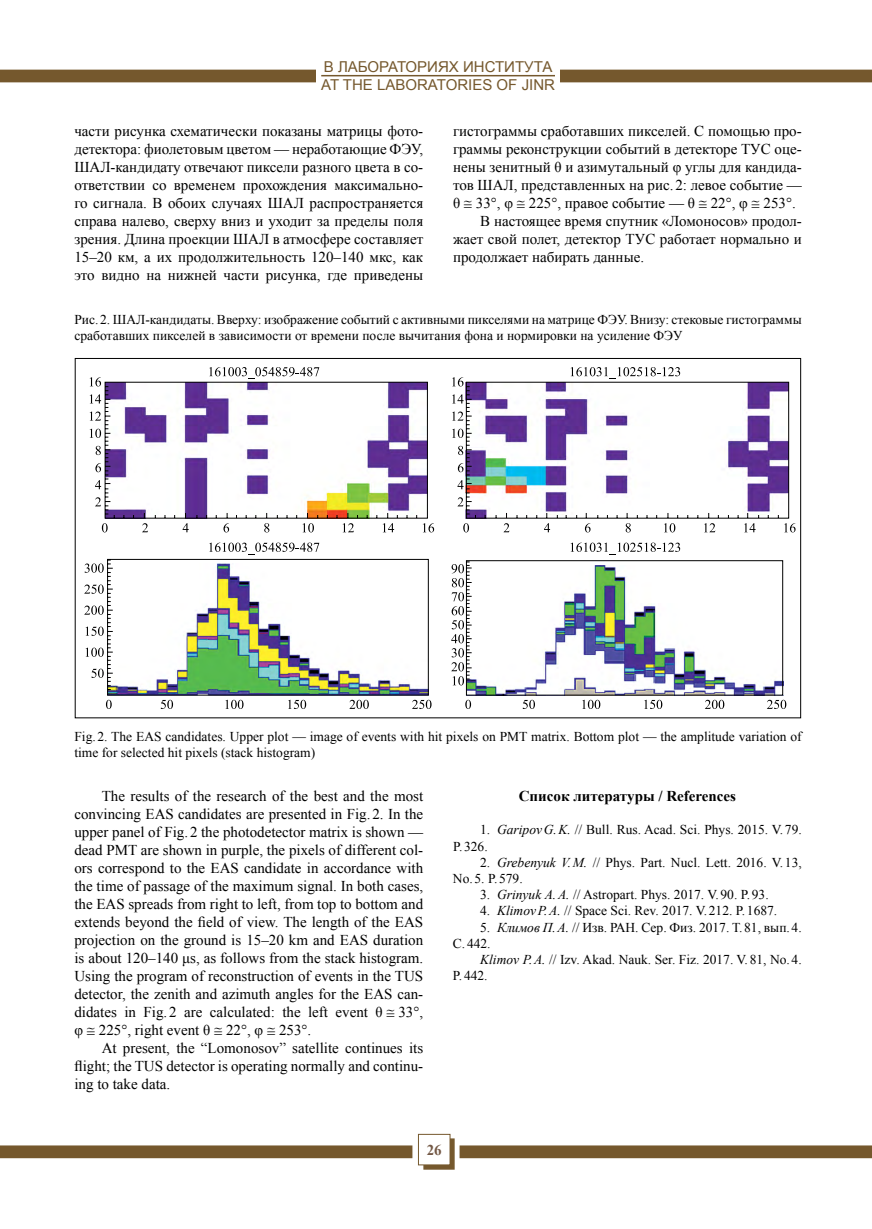
<style>
.page{position:relative;width:872px;height:1229px;background:#fff}
.page>*{position:absolute;margin:0;border:0;box-sizing:border-box;transform-origin:0 0}
.t1{font:15px/18px "Times New Roman";color:#000;text-align:justify}
.t2{font:15px/18px "Arial";color:#75582d}
.t3{font:700 15px "Times New Roman";color:#000}
.t4{font:700 15px "Times New Roman";color:#745946}
.t5{font:13.5px/16.2px "Times New Roman";color:#000}
.s1{font-style:italic}
</style>
<div class="page">
<div style="left:0;top:1145px;width:872px;height:13px;background:#75582d"></div>
<div style="left:0;top:70px;width:872px;height:12px;background:#75582d"></div>
<svg style="left:412px;top:1143px;width:47px;height:22px"></svg>
<div style="left:423px;top:1138px;width:31px;height:32px;background:#75582d;border:2px solid #75582d"></div>
<div style="left:418px;top:1134px;width:32px;height:31px;background:#fff"></div>
<div style="left:418px;top:1134px;width:32px;height:31px;border:1px solid #75582d"></div>
<div style="left:316px;top:62px;width:244px;height:28px;background:#fff"></div>
<hr style="left:321px;top:75px;width:234px;height:1px;background:#75582d">
<svg style="left:104px;top:381px;width:685px;height:315px"></svg>
<svg style="left:90px;top:377px;width:11px;height:9px"></svg>
<svg style="left:90px;top:394px;width:11px;height:9px"></svg>
<svg style="left:90px;top:411px;width:11px;height:10px"></svg>
<svg style="left:90px;top:429px;width:11px;height:9px"></svg>
<svg style="left:96px;top:446px;width:5px;height:9px"></svg>
<svg style="left:95px;top:463px;width:6px;height:9px"></svg>
<svg style="left:95px;top:480px;width:6px;height:9px"></svg>
<svg style="left:95px;top:497px;width:6px;height:9px"></svg>
<svg style="left:452px;top:377px;width:11px;height:9px"></svg>
<svg style="left:452px;top:394px;width:11px;height:9px"></svg>
<svg style="left:452px;top:411px;width:11px;height:10px"></svg>
<svg style="left:452px;top:429px;width:11px;height:9px"></svg>
<svg style="left:458px;top:446px;width:5px;height:9px"></svg>
<svg style="left:458px;top:463px;width:5px;height:9px"></svg>
<svg style="left:457px;top:480px;width:6px;height:9px"></svg>
<svg style="left:457px;top:497px;width:6px;height:9px"></svg>
<svg style="left:102px;top:523px;width:6px;height:9px"></svg>
<svg style="left:142px;top:523px;width:6px;height:9px"></svg>
<svg style="left:183px;top:523px;width:6px;height:9px"></svg>
<svg style="left:223px;top:523px;width:6px;height:9px"></svg>
<svg style="left:264px;top:523px;width:5px;height:9px"></svg>
<svg style="left:302px;top:523px;width:12px;height:9px"></svg>
<svg style="left:342px;top:523px;width:12px;height:9px"></svg>
<svg style="left:383px;top:523px;width:11px;height:9px"></svg>
<svg style="left:423px;top:523px;width:11px;height:9px"></svg>
<svg style="left:463px;top:523px;width:6px;height:9px"></svg>
<svg style="left:503px;top:523px;width:6px;height:9px"></svg>
<svg style="left:544px;top:523px;width:6px;height:9px"></svg>
<svg style="left:585px;top:523px;width:5px;height:9px"></svg>
<svg style="left:625px;top:523px;width:6px;height:9px"></svg>
<svg style="left:664px;top:523px;width:11px;height:9px"></svg>
<svg style="left:704px;top:523px;width:11px;height:9px"></svg>
<svg style="left:744px;top:523px;width:11px;height:9px"></svg>
<svg style="left:784px;top:523px;width:11px;height:9px"></svg>
<svg style="left:85px;top:563px;width:19px;height:10px"></svg>
<svg style="left:84px;top:584px;width:20px;height:10px"></svg>
<svg style="left:84px;top:605px;width:20px;height:10px"></svg>
<svg style="left:86px;top:627px;width:18px;height:9px"></svg>
<svg style="left:86px;top:648px;width:18px;height:9px"></svg>
<svg style="left:91px;top:669px;width:13px;height:9px"></svg>
<svg style="left:451px;top:564px;width:13px;height:121px"></svg>
<svg style="left:106px;top:700px;width:6px;height:9px"></svg>
<svg style="left:161px;top:700px;width:12px;height:9px"></svg>
<svg style="left:225px;top:700px;width:18px;height:9px"></svg>
<svg style="left:288px;top:700px;width:18px;height:9px"></svg>
<svg style="left:349px;top:700px;width:20px;height:9px"></svg>
<svg style="left:412px;top:700px;width:19px;height:9px"></svg>
<svg style="left:465px;top:700px;width:6px;height:9px"></svg>
<svg style="left:522px;top:700px;width:13px;height:9px"></svg>
<svg style="left:582px;top:700px;width:18px;height:9px"></svg>
<svg style="left:644px;top:700px;width:18px;height:9px"></svg>
<svg style="left:705px;top:700px;width:19px;height:9px"></svg>
<svg style="left:767px;top:700px;width:19px;height:9px"></svg>
<svg style="left:209px;top:367px;width:110px;height:12px"></svg>
<svg style="left:570px;top:367px;width:110px;height:12px"></svg>
<svg style="left:209px;top:543px;width:110px;height:12px"></svg>
<svg style="left:570px;top:543px;width:110px;height:12px"></svg>
<p class="t2" style="left:321px;top:58px;width:235px">В ЛАБОРАТОРИЯХ ИНСТИТУТА<br>AT THE LABORATORIES OF JINR</p>
<p class="t1" style="left:74px;top:122px;width:350px">части рисунка схематически показаны матрицы фото&shy;детектора: фиолетовым цветом — неработающие ФЭУ, ШАЛ-кандидату отвечают пиксели разного цвета в со&shy;ответствии со временем прохождения максимально&shy;го сигнала. В обоих случаях ШАЛ распространяется справа налево, сверху вниз и уходит за пределы поля зрения. Длина проекции ШАЛ в атмосфере составляет 15–20 км, а их продолжительность 120–140 мкс, как это видно на нижней части рисунка, где приведены</p>
<p class="t1" style="left:453px;top:122px;width:350px">гистограммы сработавших пикселей. С помощью про-</p>
<p class="t1" style="left:453px;top:140px;width:350px">граммы реконструкции событий в детекторе ТУС оце-</p>
<p class="t1" style="left:453px;top:158px;width:350px">нены зенитный θ и азимутальный φ углы для кандида-</p>
<p class="t1" style="left:453px;top:176px;width:350px">тов ШАЛ, представленных на рис.2: левое событие —</p>
<p class="t1" style="left:453px;top:194px;width:344px">θ ≅ 33°, φ ≅ 225°, правое событие — θ ≅ 22°, φ ≅ 253°.</p>
<p class="t1" style="left:480px;top:212px;width:323px">В настоящее время спутник «Ломоносов» продол-</p>
<p class="t1" style="left:453px;top:230px;width:350px">жает свой полет, детектор ТУС работает нормально и</p>
<p class="t1" style="left:453px;top:248px;width:193px">продолжает набирать данные.</p>
<p class="t5" style="left:74px;top:311px;width:729px">Рис.2. ШАЛ-кандидаты. Вверху: изображение событий с активными пикселями на матрице ФЭУ. Внизу: стековые гистограммы сработавших пикселей в зависимости от времени после вычитания фона и нормировки на усиление ФЭУ</p>
<p class="t5" style="left:74px;top:728px;width:729px">Fig.2. The EAS candidates. Upper plot — image of events with hit pixels on PMT matrix. Bottom plot — the amplitude variation of time for selected hit pixels (stack histogram)</p>
<p class="t1" style="left:74px;top:787px;width:350px;text-indent:27px">The results of the research of the best and the most convincing EAS candidates are presented in Fig.2. In the upper panel of Fig.2 the photodetector matrix is shown — dead PMT are shown in purple, the pixels of different col&shy;ors correspond to the EAS candidate in accordance with the time of passage of the maximum signal. In both cases, the EAS spreads from right to left, from top to bottom and extends beyond the field of view. The length of the EAS projection on the ground is 15–20 km and EAS duration is about 120–140 μs, as follows from the stack histogram.<br>Using the program of reconstruction of events in the TUS detector, the zenith and azimuth angles for the EAS can&shy;didates in Fig.2 are calculated: the left event θ ≅ 33°, φ ≅ 225°, right event θ ≅ 22°, φ ≅ 253°.</p>
<p class="t1" style="left:74px;top:1039px;width:350px;text-indent:27px">At present, the “Lomonosov” satellite continues its flight; the TUS detector is operating normally and continu&shy;ing to take data.</p>
<p class="t3" style="left:519px;top:786px;width:219px">Список литературы / References</p>
<p class="t5" style="left:453px;top:821px;width:350px;text-indent:27px">1. <span class="s1">GaripovG.K.</span> // Bull. Rus. Acad. Sci. Phys. 2015. V.79.<br>P.326.</p>
<p class="t5" style="left:453px;top:854px;width:350px;text-indent:27px">2. <span class="s1">Grebenyuk V.M.</span> // Phys. Part. Nucl. Lett. 2016. V.13,<br>No.5. P.579.</p>
<p class="t5" style="left:480px;top:886px;width:290px">3. <span class="s1">Grinyuk А.А.</span> // Astropart. Phys. 2017. V. 90. P.93.</p>
<p class="t5" style="left:480px;top:902px;width:299px">4. <span class="s1">KlimovP.A.</span> // Space Sci. Rev. 2017. V.212. P.1687.</p>
<p class="t5" style="left:453px;top:919px;width:350px;text-indent:27px">5. <span class="s1">Климов П.А.</span> // Изв. РАН. Сер. Физ. 2017. Т. 81, вып. 4.<br>С.442.</p>
<p class="t5" style="left:453px;top:951px;width:350px;text-indent:27px"><span class="s1">Klimov P.A.</span> // Izv. Akad. Nauk. Ser. Fiz. 2017. V.81, No. 4.<br>P.442.</p>
<p class="t4" style="left:427px;top:1139px;width:16px">26</p>
</div>
